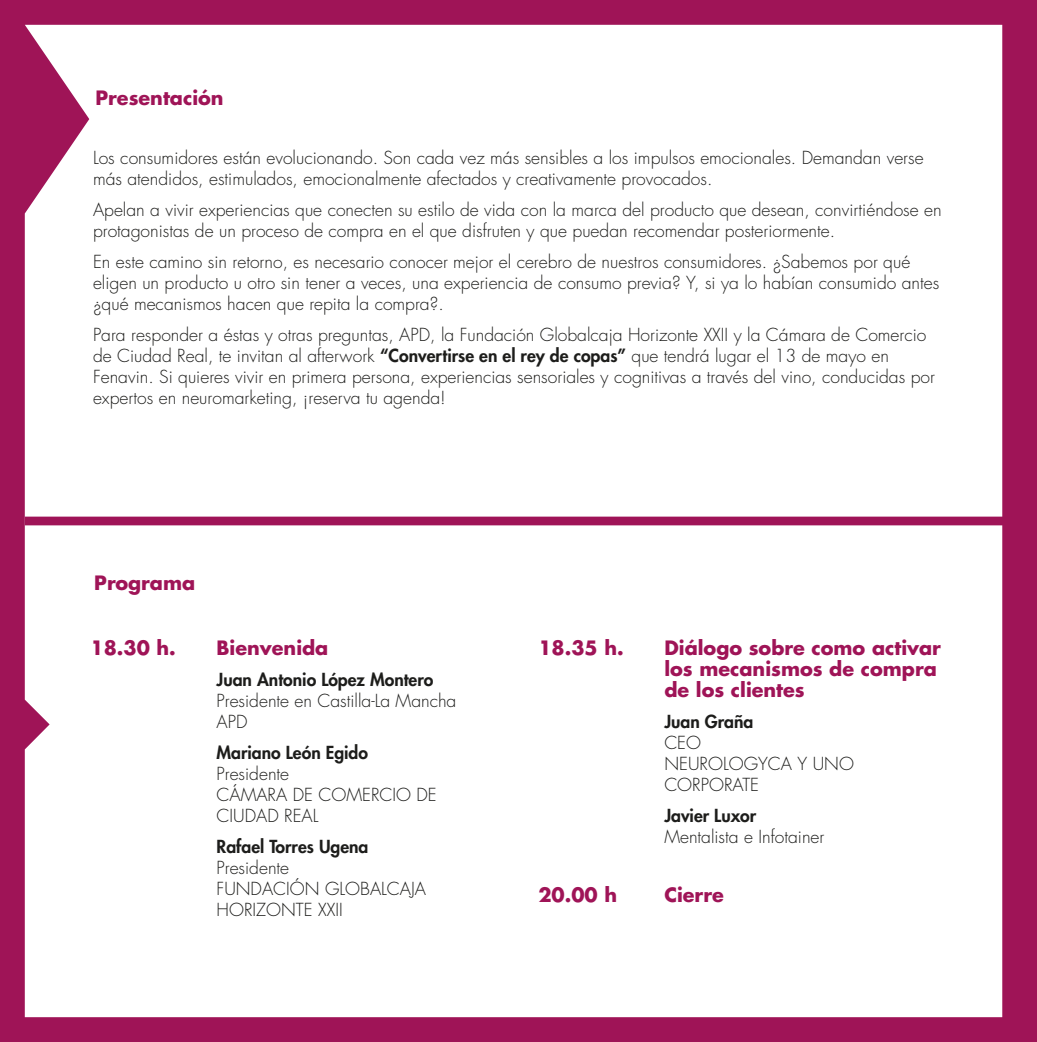
<style>
.page{position:relative;width:1037px;height:1042px;background:#9f1457}
.page>*{position:absolute;margin:0;border:0;box-sizing:border-box;transform-origin:0 0}
.t1{font:700 19.25px/21px "Futura Std";color:#9f1457}
.t2{font:300 17.5px/21px "Futura Std";color:#1d1d1b}
.t3{font:800 17.5px "Futura Std";color:#1d1d1b}
.s1{font-weight:800}
</style>
<div class="page">
<div style="left:25px;top:25px;width:977px;height:992px;background:#fff"></div>
<hr style="left:538px;top:874px;width:408px;height:1px;background:#fff">
<div style="left:25px;top:516px;width:1001px;height:9px;background:#9f1457"></div>
<p class="t1" style="left:95px;top:87px;width:130px">Presentación</p>
<p class="t2" style="left:93px;top:148px;width:832px">Los consumidores están evolucionando. Son cada vez más sensibles a los impulsos emocionales. Demandan verse más atendidos, estimulados, emocionalmente afectados y creativamente provocados.</p>
<p class="t2" style="left:93px;top:199px;width:850px">Apelan a vivir experiencias que conecten su estilo de vida con la marca del producto que desean, convirtiéndose en protagonistas de un proceso de compra en el que disfruten y que puedan recomendar posteriormente.</p>
<p class="t2" style="left:93px;top:251px;width:848px">En este camino sin retorno, es necesario conocer mejor el cerebro de nuestros consumidores. ¿Sabemos por qué eligen un producto u otro sin tener a veces, una experiencia de consumo previa? Y, si ya lo habían consumido antes ¿qué mecanismos hacen que repita la compra?.</p>
<p class="t2" style="left:93px;top:324px;width:843px">Para responder a éstas y otras preguntas, APD, la Fundación Globalcaja Horizonte XXII y la Cámara de Comercio de Ciudad Real, te invitan al afterwork <span class="s1">“Convertirse en el rey de copas”</span> que tendrá lugar el 13 de mayo en Fenavin. Si quieres vivir en primera persona, experiencias sensoriales y cognitivas a través del vino, conducidas por expertos en neuromarketing, ¡reserva tu agenda!</p>
<p class="t1" style="left:94px;top:572px;width:102px">Programa</p>
<p class="t1" style="left:91px;top:637px;width:87px">18.30 h.</p>
<p class="t1" style="left:217px;top:637px;width:113px">Bienvenida</p>
<p class="t3" style="left:217px;top:668px;width:218px">Juan Antonio López Montero</p>
<p class="t2" style="left:217px;top:690px;width:241px">Presidente en Castilla-La Mancha<br>APD</p>
<p class="t3" style="left:217px;top:741px;width:153px">Mariano León Egido</p>
<p class="t2" style="left:217px;top:763px;width:222px">Presidente<br>CÁMARA DE COMERCIO DE<br>CIUDAD REAL</p>
<p class="t3" style="left:217px;top:835px;width:153px">Rafael Torres Ugena</p>
<p class="t2" style="left:217px;top:857px;width:164px">Presidente<br>FUNDACIÓN Globalcaja<br>HORIZONTE XXII</p>
<p class="t1" style="left:538px;top:637px;width:87px">18.35 h.</p>
<p class="t1" style="left:664px;top:637px;width:278px">Diálogo sobre como activar los mecanismos de compra de los clientes</p>
<p class="t3" style="left:664px;top:710px;width:91px">Juan Graña</p>
<p class="t2" style="left:664px;top:732px;width:191px">CEO<br>NEUROLOGYCA Y UNO<br>CORPORATE</p>
<p class="t3" style="left:664px;top:804px;width:93px">Javier Luxor</p>
<p class="t2" style="left:664px;top:826px;width:161px">Mentalista e Infotainer</p>
<p class="t1" style="left:538px;top:883px;width:80px">20.00 h</p>
<p class="t1" style="left:664px;top:883px;width:61px">Cierre</p>
</div>
